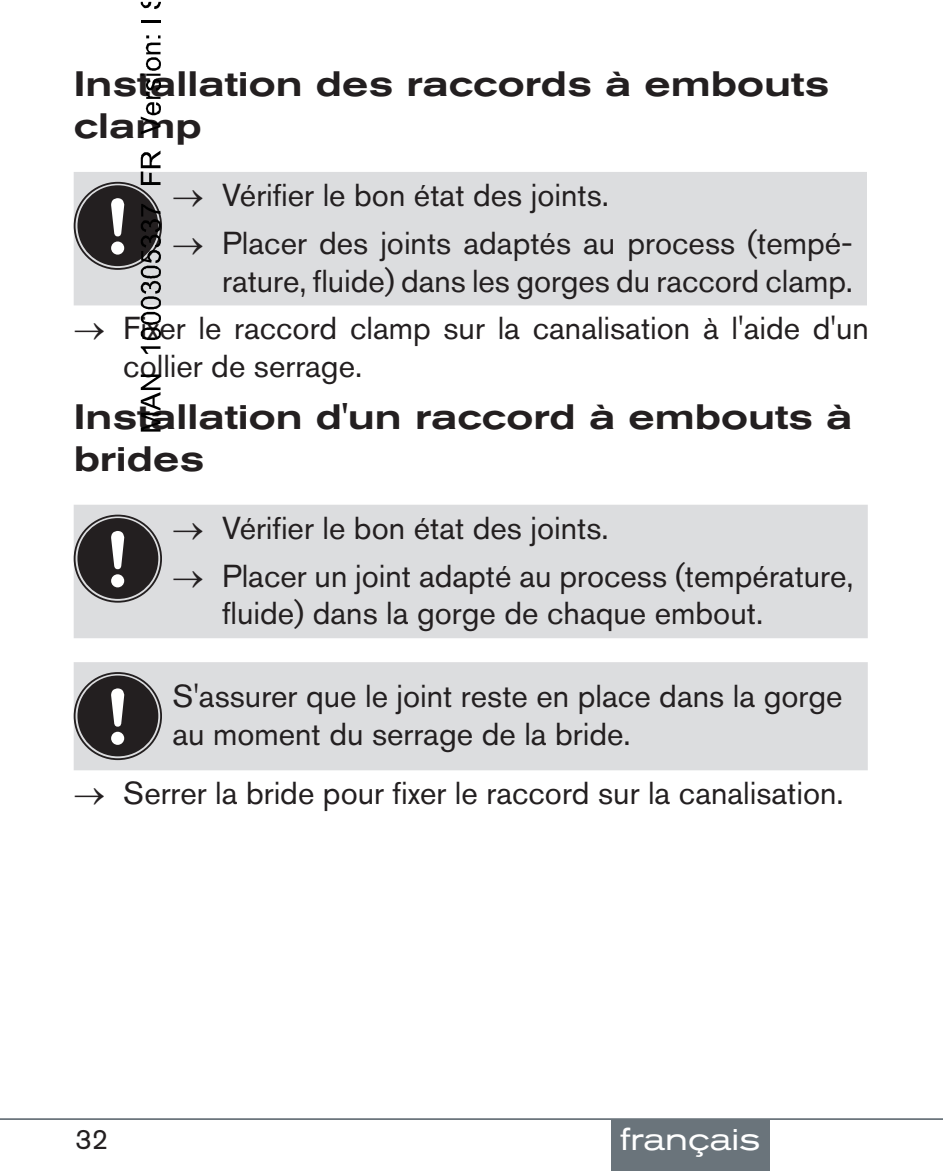
<style>
.page{position:relative;width:943px;height:1171px;background:#fff}
.page>*{position:absolute;margin:0;border:0;box-sizing:border-box;transform-origin:0 0}
.Titel_3__no_numberin{font:500 expanded 35px/42px "Akzidenz Grotesk BQ";color:#231f20}
.HI-Text{font:31.5px/37.8px "Akzidenz Grotesk BQ";color:#231f20}
.t1{font:expanded 31.5px "Akzidenz Grotesk BQ";color:#fff}
.t2{font:28px "Akzidenz Grotesk BQ";color:#231f20}
</style>
<div class="page">
<div style="left:74px;top:172px;width:793px;height:133px;background:#dcdddf"></div>
<div style="left:74px;top:182px;width:88px;height:88px;border:2px solid #231f20;border-radius:50%"></div>
<div style="left:77px;top:185px;width:81px;height:81px;background:#231f20;border-radius:50%"></div>
<div style="left:111px;top:241px;width:13px;height:14px;background:#fff;border-radius:50%"></div>
<svg style="left:111px;top:198px;width:13px;height:38px"></svg>
<div style="left:74px;top:505px;width:793px;height:133px;background:#dcdddf"></div>
<div style="left:74px;top:515px;width:88px;height:88px;border:2px solid #231f20;border-radius:50%"></div>
<div style="left:77px;top:518px;width:81px;height:81px;background:#231f20;border-radius:50%"></div>
<div style="left:111px;top:574px;width:13px;height:13px;background:#fff;border-radius:50%"></div>
<svg style="left:111px;top:531px;width:13px;height:38px"></svg>
<div style="left:74px;top:662px;width:793px;height:108px;background:#dcdddf"></div>
<div style="left:74px;top:672px;width:88px;height:88px;border:2px solid #231f20;border-radius:50%"></div>
<div style="left:77px;top:675px;width:81px;height:81px;background:#231f20;border-radius:50%"></div>
<div style="left:111px;top:732px;width:13px;height:13px;background:#fff;border-radius:50%"></div>
<svg style="left:111px;top:688px;width:13px;height:38px"></svg>
<hr style="left:0;top:1118px;width:943px;height:2px;background:#6a747b">
<div style="left:611px;top:1119px;width:158px;height:52px;background:#6a747b"></div>
<svg style="left:141px;top:374px;width:19px;height:58px"></svg>
<svg style="left:141px;top:346px;width:19px;height:8px"></svg>
<svg style="left:141px;top:204px;width:20px;height:136px"></svg>
<svg style="left:141px;top:151px;width:19px;height:34px"></svg>
<svg style="left:141px;top:35px;width:20px;height:100px"></svg>
<hr style="left:141px;top:20px;width:19px;height:3px;background:#000">
<svg style="left:141px;top:2px;width:20px;height:7px"></svg>
<p class="Titel_3__no_numberin" style="left:74px;top:63px;width:757px">Installation des raccords à embouts clamp</p>
<p class="HI-Text" style="left:173px;top:176px;width:438px">→ Vérifier le bon état des joints.</p>
<p class="HI-Text" style="left:173px;top:224px;width:682px;text-align:right">→ Placer des joints adaptés au process (tempé&shy;rature, fluide) dans les gorges du raccord clamp.</p>
<p class="HI-Text" style="left:123px;top:309px;width:747px;text-indent:-50px">→ Fixer le raccord clamp sur la canalisation à l'aide d'un collier de serrage.</p>
<p class="Titel_3__no_numberin" style="left:74px;top:396px;width:780px">Installation d'un raccord à embouts à brides</p>
<p class="HI-Text" style="left:172px;top:509px;width:438px">→ Vérifier le bon état des joints.</p>
<p class="HI-Text" style="left:222px;top:556px;width:633px;text-indent:-50px">→ Placer un joint adapté au process (température, fluide) dans la gorge de chaque embout.</p>
<p class="HI-Text" style="left:172px;top:677px;width:671px">S'assurer que le joint reste en place dans la gorge au moment du serrage de la bride.</p>
<p class="HI-Text" style="left:74px;top:774px;width:771px">→ Serrer la bride pour fixer le raccord sur la canalisation.</p>
<p class="t2" style="left:76px;top:1122px;width:34px">32</p>
<p class="t1" style="left:620px;top:1120px;width:141px">français</p>
</div>
